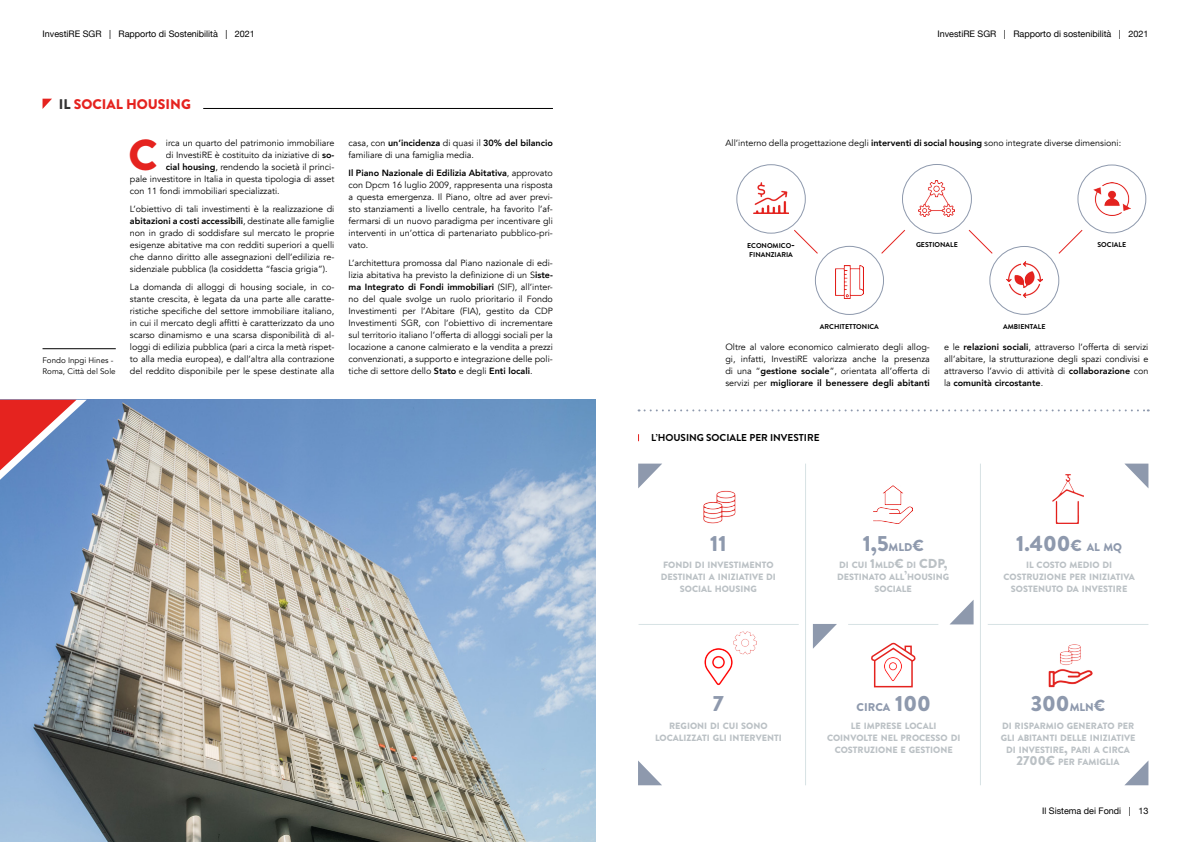
<style>
.page{position:relative;width:1191px;height:842px;background:#fff}
.page>*{position:absolute;margin:0;border:0;box-sizing:border-box;transform-origin:0 0}
.t1{font:900 43.3px "Brandon Grotesque";color:#e5231f}
.t2{font:900 22px "Brandon Grotesque";color:#8e99ad}
.t3{font:900 14px "Brandon Grotesque";color:#e5231f}
.t4{font:900 11.2px "Brandon Grotesque";color:#8e99ad}
.t5{font:700 10px "Brandon Grotesque";color:#000}
.t6{font:900 9.1px/12px "Brandon Grotesque";color:#bbc1c5;text-align:center}
.t7{font:9px/12px "Avenir";color:#000;text-align:justify}
.t8{font:9px "Helvetica Neue";color:#000}
.t9{font:8px/11px "Avenir";color:#000}
.t10{font:700 7px/9px "Brandon Grotesque";color:#000}
.s1{color:#333232}
.s2{font-weight:800}
.s3{font-size:10px}
.s4{font-size:11.2px}
.s5{font-size:16px}
.s6{font-size:13px}
.s7{font-size:22px}
</style>
<div class="page">
<hr style="left:203px;top:108px;width:350px;height:1px;background:#000">
<hr style="left:43px;top:348px;width:73px;height:1px;background:#000">
<img style="left:0;top:400px;width:595px;height:442px">
<svg style="left:0;top:400px;width:87px;height:80px;background:#a46e89"></svg>
<svg style="left:43px;top:99px;width:9px;height:10px"></svg>
<hr style="left:638px;top:624px;width:160px;height:1px;background:#d7e2e4">
<hr style="left:848px;top:624px;width:90px;height:1px;background:#d7e2e4">
<hr style="left:987px;top:624px;width:161px;height:1px;background:#d7e2e4">
<hr style="left:805px;top:464px;width:1px;height:321px;background:#d7e2e4">
<hr style="left:980px;top:464px;width:1px;height:321px;background:#d7e2e4">
<svg style="left:638px;top:464px;width:24px;height:24px"></svg>
<svg style="left:638px;top:760px;width:24px;height:25px"></svg>
<svg style="left:1125px;top:761px;width:23px;height:24px"></svg>
<svg style="left:1125px;top:464px;width:23px;height:24px"></svg>
<svg style="left:950px;top:600px;width:23px;height:24px"></svg>
<svg style="left:813px;top:624px;width:24px;height:25px"></svg>
<img style="left:835px;top:265px;width:29px;height:34px">
<img style="left:1006px;top:262px;width:36px;height:36px">
<img style="left:1093px;top:182px;width:37px;height:33px">
<img style="left:919px;top:181px;width:36px;height:36px">
<img style="left:754px;top:182px;width:34px;height:32px">
<div style="left:815px;top:246px;width:69px;height:69px;border:1px solid #8e99ad;border-radius:50%"></div>
<div style="left:736px;top:164px;width:70px;height:70px;border:1px solid #8e99ad;border-radius:50%"></div>
<div style="left:902px;top:164px;width:70px;height:70px;border:1px solid #8e99ad;border-radius:50%"></div>
<div style="left:1077px;top:164px;width:69px;height:69px;border:1px solid #8e99ad;border-radius:50%"></div>
<div style="left:989px;top:246px;width:70px;height:69px;border:1px solid #8e99ad;border-radius:50%"></div>
<svg style="left:1058px;top:230px;width:25px;height:24px"></svg>
<svg style="left:794px;top:230px;width:24px;height:24px"></svg>
<svg style="left:881px;top:230px;width:24px;height:24px"></svg>
<svg style="left:968px;top:230px;width:25px;height:24px"></svg>
<svg style="left:638px;top:409px;width:510px;height:2px"></svg>
<img style="left:874px;top:485px;width:38px;height:39px">
<img style="left:1052px;top:475px;width:31px;height:49px">
<img style="left:704px;top:648px;width:29px;height:38px">
<img style="left:884px;top:663px;width:18px;height:18px">
<div style="left:874px;top:660px;width:38px;height:27px;border:2px solid #e4231f"></div>
<svg style="left:871px;top:643px;width:45px;height:20px"></svg>
<img style="left:703px;top:490px;width:33px;height:34px">
<img style="left:1048px;top:644px;width:44px;height:44px">
<img style="left:728px;top:631px;width:29px;height:26px">
<p class="t8" style="left:43px;top:27px;width:214px">InvestiRE SGR | Rapporto di Sostenibilità | 2021</p>
<p class="t8" style="left:937px;top:27px;width:213px">InvestiRE SGR | Rapporto di sostenibilità | 2021</p>
<h3 class="t3" style="left:59px;top:94px;width:134px"><span class="s1">IL</span> SOCIAL HOUSING</h3>
<h1 class="t1" style="left:128px;top:125px;width:31px">C</h1>
<p class="t7" style="left:166px;top:137px;width:170px">irca un quarto del patrimonio immobiliare</p>
<p class="t7" style="left:166px;top:149px;width:170px">di InvestiRE è costituito da iniziative di <span class="s2">so-</span></p>
<p class="t7" style="left:166px;top:161px;width:170px"><span class="s2">cial housing</span>, rendendo la società il princi-</p>
<p class="t7" style="left:130px;top:173px;width:206px">pale investitore in Italia in questa tipologia di asset</p>
<p class="t7" style="left:130px;top:185px;width:151px">con 11 fondi immobiliari specializzati.</p>
<p class="t7" style="left:130px;top:203px;width:206px">L’obiettivo di tali investimenti è la realizzazione di <span class="s2">abitazioni a costi accessibili</span>, destinate alle famiglie non in grado di soddisfare sul mercato le proprie esigenze abitative ma con redditi superiori a quelli che danno diritto alle assegnazioni dell’edilizia re&shy;sidenziale pubblica (la cosiddetta “fascia grigia”).</p>
<p class="t7" style="left:130px;top:281px;width:206px">La domanda di alloggi di housing sociale, in co&shy;stante crescita, è legata da una parte alle caratte&shy;ristiche specifiche del settore immobiliare italiano, in cui il mercato degli affitti è caratterizzato da uno scarso dinamismo e una scarsa disponibilità di al&shy;loggi di edilizia pubblica (pari a circa la metà rispet&shy;to alla media europea), e dall’altra alla contrazione del reddito disponibile per le spese destinate alla</p>
<p class="t9" style="left:43px;top:355px;width:75px">Fondo Inpgi Hines -<br>Roma, Città del Sole</p>
<p class="t7" style="left:348px;top:137px;width:206px">casa, con <span class="s2">un’incidenza</span> di quasi il <span class="s2">30% del bilancio </span>familiare di una famiglia media.</p>
<p class="t7" style="left:348px;top:167px;width:206px"><span class="s2">Il Piano Nazionale di Edilizia Abitativa</span>, approvato con Dpcm 16 luglio 2009, rappresenta una risposta a questa emergenza. Il Piano, oltre ad aver previ&shy;sto stanziamenti a livello centrale, ha favorito l’af&shy;fermarsi di un nuovo paradigma per incentivare gli interventi in un’ottica di partenariato pubblico-pri&shy;vato.</p>
<p class="t7" style="left:348px;top:257px;width:206px">L’architettura promossa dal Piano nazionale di edi&shy;lizia abitativa ha previsto la definizione di un S<span class="s2">iste&shy;ma Integrato di Fondi immobiliari</span> (SIF), all’inter&shy;no del quale svolge un ruolo prioritario il Fondo Investimenti per l’Abitare (FIA), gestito da CDP Investimenti SGR, con l’obiettivo di incrementare sul territorio italiano l’offerta di alloggi sociali per la locazione a canone calmierato e la vendita a prezzi convenzionati, a supporto e integrazione delle poli&shy;tiche di settore dello <span class="s2">Stato</span> e degli <span class="s2">Enti locali</span>.</p>
<p class="t7" style="left:725px;top:137px;width:397px">All’interno della progettazione degli <span class="s2">interventi di social housing</span> sono integrate diverse dimensioni:</p>
<p class="t10" style="left:747px;top:241px;width:49px">ECONOMICO<span class="s3">-<br></span>FINANZIARIA</p>
<p class="t10" style="left:820px;top:322px;width:60px">ARCHITETTONICA</p>
<p class="t10" style="left:916px;top:240px;width:43px">GESTIONALE</p>
<p class="t10" style="left:1097px;top:240px;width:30px">SOCIALE</p>
<p class="t10" style="left:1003px;top:322px;width:44px">AMBIENTALE</p>
<p class="t7" style="left:725px;top:341px;width:206px">Oltre al valore economico calmierato degli allog&shy;gi, infatti, InvestiRE valorizza anche la presenza di una “<span class="s2">gestione sociale</span>”, orientata all’offerta di servizi per <span class="s2">migliorare il benessere degli abitanti</span></p>
<p class="t7" style="left:944px;top:341px;width:206px">e le <span class="s2">relazioni sociali</span>, attraverso l’offerta di servizi all’abitare, la strutturazione degli spazi condivisi e attraverso l’avvio di attività di <span class="s2">collaborazione</span> con la <span class="s2">comunità circostante</span>.</p>
<p class="t5" style="left:651px;top:431px;width:15px">L’HOUSING</p>
<p class="t5" style="left:706px;top:431px;width:7px">SOCIALE</p>
<p class="t5" style="left:749px;top:431px;width:7px">PER</p>
<p class="t5" style="left:770px;top:431px;width:7px">INVESTIRE</p>
<h2 class="t2" style="left:710px;top:527px;width:18px">11</h2>
<p class="t6" style="left:661px;top:559px;width:117px">FONDI DI INVESTIMENTO<br>DESTINATI A INIZIATIVE DI<br>SOCIAL HOUSING</p>
<h2 class="t2" style="left:862px;top:527px;width:63px">1,5<span class="s4">MLD</span><span class="s5">€</span></h2>
<h2 class="t2" style="left:1016px;top:527px;width:107px">1.400<span class="s5">€</span> <span class="s4">AL MQ</span></h2>
<p class="t6" style="left:837px;top:559px;width:114px">DI CUI <span class="s6">1</span>MLD<span class="s6">€</span> DI <span class="s6">CDP,<br></span>DESTINATO ALL<span class="s6">’</span>HOUSING<br>SOCIALE</p>
<p class="t6" style="left:1003px;top:559px;width:133px">IL COSTO MEDIO DI<br>COSTRUZIONE PER INIZIATIVA<br>SOSTENUTO DA INVESTIRE</p>
<h2 class="t2" style="left:713px;top:688px;width:12px">7</h2>
<p class="t4" style="left:856px;top:699px;width:76px">CIRCA <span class="s7">100</span></p>
<h2 class="t2" style="left:1030px;top:688px;width:76px">300<span class="s4">MLN</span><span class="s5">€</span></h2>
<p class="t6" style="left:655px;top:720px;width:128px">REGIONI DI CUI SONO<br>LOCALIZZATI GLI INTERVENTI</p>
<p class="t6" style="left:827px;top:720px;width:135px">LE IMPRESE LOCALI<br>COINVOLTE NEL PROCESSO DI<br>COSTRUZIONE E GESTIONE</p>
<p class="t6" style="left:1000px;top:720px;width:136px">DI RISPARMIO GENERATO PER<br>GLI ABITANTI DELLE INIZIATIVE<br>DI INVESTIRE<span class="s6">,</span> PARI A CIRCA<br><span class="s6">2700€</span> PER FAMIGLIA</p>
<p class="t8" style="left:1042px;top:804px;width:81px">Il Sistema dei Fondi</p>
<p class="t8" style="left:1129px;top:804px;width:21px">| 13</p>
</div>
